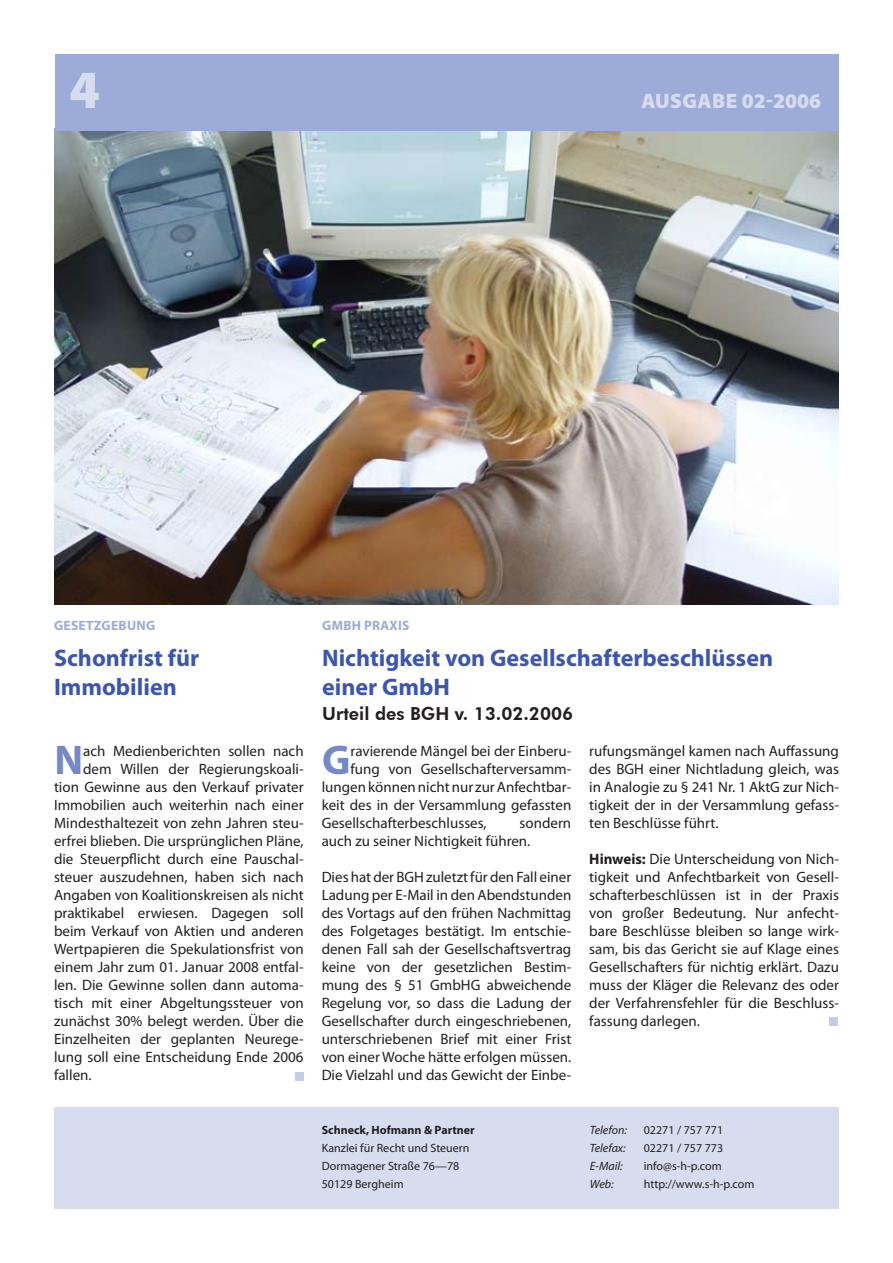
<style>
.page{position:relative;width:893px;height:1263px;background:#fff}
.page>*{position:absolute;margin:0;border:0;box-sizing:border-box;transform-origin:0 0}
.t1{font:700 41.7px "Myriad Pro";color:#7589c8}
.t2{font:700 24px/28.8px "Myriad Pro";color:#3a56b1}
.t3{font:900 21px "Myriad Pro";color:#d7ddef}
.t4{font:800 18px "Futura BT";color:#231f20}
.t5{font:15px/18px "Myriad Pro";color:#231f20;text-align:justify}
.t6{font:700 13.5px "Myriad Pro";letter-spacing:.02em;color:#9dabd8}
.t7{font:12px/18px "Myriad Pro";color:#231f20}
.t8{font:italic 12px "Myriad Pro";color:#231f20}
.t9{font:700 12px "Myriad Pro";color:#231f20}
.s1{font-weight:700}
</style>
<div class="page">
<div style="left:54px;top:1107px;width:785px;height:101px;background:#d7ddef"></div>
<img style="left:54px;top:128px;width:785px;height:476px">
<div style="left:55px;top:55px;width:783px;height:76px;background:#9dabd8"></div>
<div style="left:296px;top:1072px;width:8px;height:8px;background:#c4cce8"></div>
<div style="left:829px;top:1017px;width:9px;height:9px;background:#c4cce8"></div>
<h3 class="t3" style="left:641px;top:89px;width:181px">AUSGABE 02-2006</h3>
<p class="t6" style="left:54px;top:618px;width:101px">Gesetzgebung</p>
<h2 class="t2" style="left:54px;top:644px;width:147px">Schonfrist für<br>Immobilien</h2>
<h1 class="t1" style="left:54px;top:737px;width:25px">N</h1>
<p class="t5" style="left:83px;top:742px;width:222px">ach Medienberichten sollen nach</p>
<p class="t5" style="left:83px;top:760px;width:222px">dem Willen der Regierungskoali-</p>
<p class="t5" style="left:54px;top:778px;width:251px">tion Gewinne aus den Verkauf privater</p>
<p class="t5" style="left:54px;top:796px;width:251px">Immobilien auch weiterhin nach einer</p>
<p class="t5" style="left:54px;top:814px;width:251px">Mindesthaltezeit von zehn Jahren steu-</p>
<p class="t5" style="left:54px;top:832px;width:251px">erfrei blieben. Die ursprünglichen Pläne,</p>
<p class="t5" style="left:54px;top:850px;width:251px">die Steuerpflicht durch eine Pauschal-</p>
<p class="t5" style="left:54px;top:868px;width:251px">steuer auszudehnen, haben sich nach</p>
<p class="t5" style="left:54px;top:886px;width:251px">Angaben von Koalitionskreisen als nicht</p>
<p class="t5" style="left:54px;top:904px;width:251px">praktikabel erwiesen. Dagegen soll</p>
<p class="t5" style="left:54px;top:922px;width:251px">beim Verkauf von Aktien und anderen</p>
<p class="t5" style="left:54px;top:940px;width:251px">Wertpapieren die Spekulationsfrist von</p>
<p class="t5" style="left:54px;top:958px;width:251px">einem Jahr zum 01. Januar 2008 entfal-</p>
<p class="t5" style="left:54px;top:976px;width:251px">len. Die Gewinne sollen dann automa-</p>
<p class="t5" style="left:54px;top:994px;width:251px">tisch mit einer Abgeltungssteuer von</p>
<p class="t5" style="left:54px;top:1012px;width:251px">zunächst 30% belegt werden. Über die</p>
<p class="t5" style="left:54px;top:1030px;width:251px">Einzelheiten der geplanten Neurege-</p>
<p class="t5" style="left:54px;top:1048px;width:251px">lung soll eine Entscheidung Ende 2006</p>
<p class="t5" style="left:54px;top:1066px;width:39px">fallen.</p>
<p class="t6" style="left:322px;top:618px;width:89px">GmbH Praxis</p>
<h2 class="t2" style="left:322px;top:644px;width:452px">Nichtigkeit von Gesellschafterbeschlüssen einer GmbH</h2>
<p class="t4" style="left:322px;top:703px;width:252px">Urteil des BGH v. 13.02.2006</p>
<h1 class="t1" style="left:322px;top:737px;width:30px">G</h1>
<p class="t5" style="left:350px;top:742px;width:222px">ravierende Mängel bei der Einberu-</p>
<p class="t5" style="left:350px;top:760px;width:222px">fung von Gesellschafterversamm-</p>
<p class="t5" style="left:322px;top:778px;width:251px">lungen können nicht nur zur Anfechtbar-</p>
<p class="t5" style="left:322px;top:796px;width:251px">keit des in der Versammlung gefassten</p>
<p class="t5" style="left:322px;top:814px;width:167px">Gesellschafterbeschlusses,</p>
<p class="t5" style="left:322px;top:814px;width:251px;text-indent:198px">sondern auch zu seiner Nichtigkeit führen.</p>
<p class="t5" style="left:322px;top:868px;width:251px">Dies hat der BGH zuletzt für den Fall einer Ladung per E-Mail in den Abendstunden des Vortags auf den frühen Nachmittag des Folgetages bestätigt. Im entschie&shy;denen Fall sah der Gesellschaftsvertrag keine von der gesetzlichen Bestim&shy;mung des § 51 GmbHG abweichende Regelung vor, so dass die Ladung der Gesellschafter durch eingeschriebenen, unterschriebenen Brief mit einer Frist von einer Woche hätte erfolgen müssen.<br>Die Vielzahl und das Gewicht der Einbe-</p>
<p class="t9" style="left:322px;top:1123px;width:155px">Schneck, Hofmann &amp; Partner</p>
<p class="t7" style="left:322px;top:1139px;width:149px">Kanzlei für Recht und Steuern<br>Dormagener Straße 76—78<br>50129 Bergheim</p>
<p class="t5" style="left:589px;top:742px;width:251px">rufungsmängel kamen nach Auffassung des BGH einer Nichtladung gleich, was in Analogie zu § 241 Nr. 1 AktG zur Nich&shy;tigkeit der in der Versammlung gefass&shy;ten Beschlüsse führt.</p>
<p class="t5" style="left:589px;top:850px;width:251px"><span class="s1">Hinweis:</span> Die Unterscheidung von Nich&shy;tigkeit und Anfechtbarkeit von Gesell&shy;schafterbeschlüssen ist in der Praxis von großer Bedeutung. Nur anfecht&shy;bare Beschlüsse bleiben so lange wirk&shy;sam, bis das Gericht sie auf Klage eines Gesellschafters für nichtig erklärt. Dazu muss der Kläger die Relevanz des oder der Verfahrensfehler für die Beschluss&shy;fassung darlegen.</p>
<p class="t8" style="left:590px;top:1124px;width:39px">Telefon:</p>
<p class="t7" style="left:644px;top:1121px;width:81px">02271 / 757 771</p>
<p class="t8" style="left:590px;top:1142px;width:37px">Telefax:</p>
<p class="t7" style="left:644px;top:1139px;width:81px">02271 / 757 773</p>
<p class="t8" style="left:590px;top:1160px;width:34px">E-Mail:</p>
<p class="t7" style="left:644px;top:1157px;width:79px">info@s-h-p.com</p>
<p class="t8" style="left:590px;top:1178px;width:25px">Web:</p>
<p class="t7" style="left:644px;top:1175px;width:112px">http://www.s-h-p.com</p>
</div>
